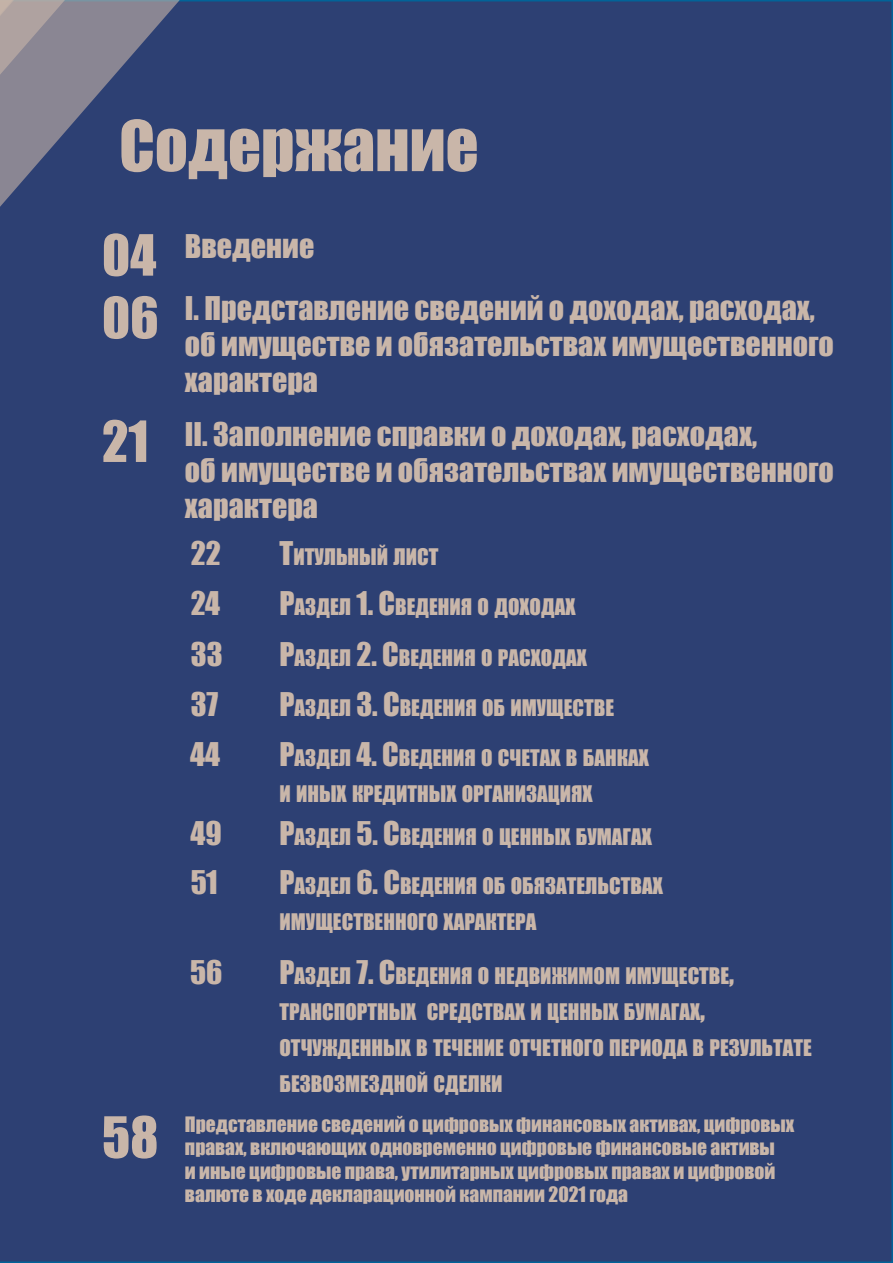
<style>
.page{position:relative;width:893px;height:1263px;background:#fff}
.page>*{position:absolute;margin:0;border:0;box-sizing:border-box;transform-origin:0 0}
.t1{font:64.5px "Impact";color:#c9b6a9}
.t2{font:52.5px "Impact";color:#c9b6a9}
.t3{font:30px/36px "Impact";color:#c9b6a9}
.t4{font:21px/36px "Impact";color:#c9b6a9}
.t5{font:19.5px/23.4px "Impact";color:#c9b6a9}
.s1{font-size:30px}
</style>
<div class="page">
<div style="left:228px;top:0;width:665px;height:1263px;background:#2d4073"></div>
<div style="left:68px;top:0;width:160px;height:1263px;background:#2d4073"></div>
<svg style="left:0;top:0;width:68px;height:1263px;background:#3a4a77"></svg>
<p class="t1" style="left:119px;top:96px;width:361px">Содержание</p>
<p class="t2" style="left:102px;top:214px;width:56px">04</p>
<p class="t3" style="left:185px;top:227px;width:131px">Введение</p>
<p class="t2" style="left:102px;top:277px;width:58px">06</p>
<p class="t3" style="left:185px;top:290px;width:650px">I. Представление сведений о доходах, расходах, об имуществе и обязательствах имущественного характера</p>
<p class="t2" style="left:102px;top:401px;width:48px">21</p>
<p class="t3" style="left:185px;top:415px;width:650px">II. Заполнение справки о доходах, расходах,<br>об имуществе и обязательствах имущественного характера</p>
<p class="t3" style="left:191px;top:535px;width:32px">22</p>
<p class="t4" style="left:279px;top:538px;width:160px"><span class="s1">Т</span>итульный лист</p>
<p class="t3" style="left:191px;top:585px;width:31px">24</p>
<p class="t4" style="left:279px;top:589px;width:298px"><span class="s1">Р</span>аздел <span class="s1">1. С</span>ведения о доходах</p>
<p class="t3" style="left:191px;top:635px;width:33px">33</p>
<p class="t4" style="left:279px;top:639px;width:309px"><span class="s1">Р</span>аздел <span class="s1">2. С</span>ведения о расходах</p>
<p class="t3" style="left:191px;top:685px;width:29px">37</p>
<p class="t4" style="left:279px;top:689px;width:336px"><span class="s1">Р</span>аздел <span class="s1">3. С</span>ведения об имущеcтве</p>
<p class="t3" style="left:190px;top:736px;width:31px">44</p>
<p class="t4" style="left:279px;top:739px;width:371px"><span class="s1">Р</span>аздел <span class="s1">4. С</span>ведения о счетах в банках и иных кредитных организациях</p>
<p class="t3" style="left:190px;top:814px;width:33px">49</p>
<p class="t4" style="left:279px;top:818px;width:374px"><span class="s1">Р</span>аздел <span class="s1">5. С</span>ведения о ценных бумагах</p>
<p class="t3" style="left:191px;top:863px;width:28px">51</p>
<p class="t4" style="left:279px;top:867px;width:385px"><span class="s1">Р</span>аздел <span class="s1">6. С</span>ведения об обязательствах имущественного характера</p>
<p class="t4" style="left:279px;top:957px;width:534px"><span class="s1">Р</span>аздел <span class="s1">7. С</span>ведения о недвижимом имуществе<span class="s1">, </span>транспортных средствах и ценных бумагах<span class="s1">, </span>отчужденных в течение отчетного периода в результате безвозмездной сделки</p>
<p class="t3" style="left:190px;top:953px;width:34px">56</p>
<p class="t2" style="left:102px;top:1096px;width:58px">58</p>
<p class="t5" style="left:185px;top:1112px;width:611px">Представление сведений о цифровых финансовых активах, цифровых правах, включающих одновременно цифровые финансовые активы<br>и иные цифровые права, утилитарных цифровых правах и цифровой валюте в ходе декларационной кампании 2021 года</p>
</div>
